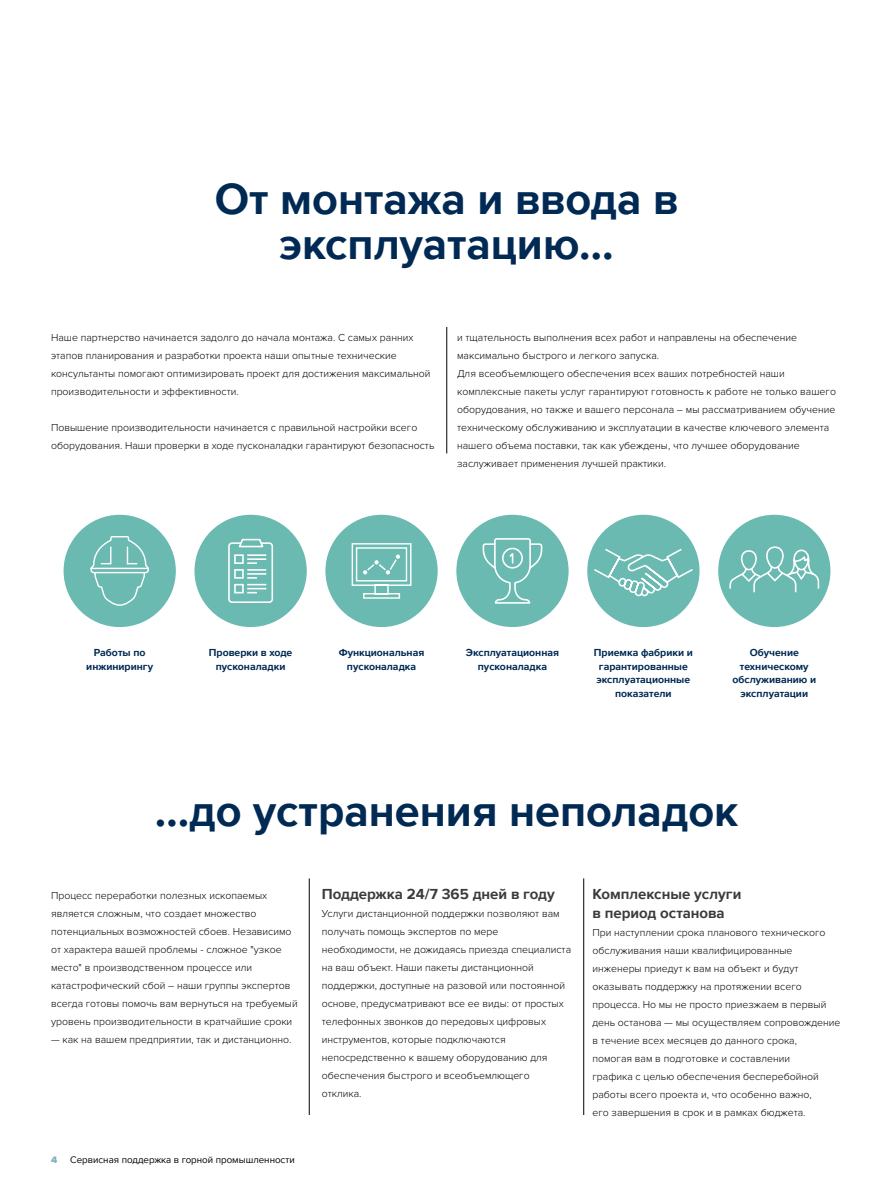
<style>
.page{position:relative;width:893px;height:1191px;background:#fff}
.page>*{position:absolute;margin:0;border:0;box-sizing:border-box;transform-origin:0 0}
.t1{font:700 45px/45px "Proxima Nova";color:#002a53;text-align:center}
.t2{font:700 15px/19.5px "Proxima Nova";color:#3b3b3a}
.t3{font:300 10.5px/18px "Proxima Nova";color:#000}
.t4{font:700 10.5px/13.5px "Proxima Nova";color:#002a53;text-align:center}
.t5{font:9.75px "Proxima Nova";color:#000}
.t6{font:900 9.75px "Proxima Nova";color:#8cb2c2}
</style>
<div class="page">
<div style="left:64px;top:515px;width:112px;height:112px;background:#6abab2;border-radius:50%"></div>
<svg style="left:89px;top:536px;width:61px;height:91px"></svg>
<div style="left:194px;top:515px;width:113px;height:112px;background:#6abab2;border-radius:50%"></div>
<svg style="left:228px;top:538px;width:46px;height:65px"></svg>
<div style="left:456px;top:515px;width:113px;height:112px;background:#6abab2;border-radius:50%"></div>
<svg style="left:482px;top:538px;width:61px;height:66px"></svg>
<div style="left:325px;top:515px;width:113px;height:112px;background:#6abab2;border-radius:50%"></div>
<svg style="left:351px;top:543px;width:61px;height:56px"></svg>
<div style="left:394px;top:553px;width:7px;height:7px;border:1px solid #6abab2;border-radius:50%"></div>
<div style="left:587px;top:515px;width:112px;height:112px;background:#6abab2;border-radius:50%"></div>
<svg style="left:592px;top:547px;width:103px;height:51px"></svg>
<div style="left:718px;top:515px;width:112px;height:112px;background:#6abab2;border-radius:50%"></div>
<svg style="left:729px;top:546px;width:91px;height:47px"></svg>
<hr style="left:446px;top:327px;width:1px;height:126px;background:#000">
<hr style="left:309px;top:878px;width:1px;height:237px;background:#000">
<hr style="left:583px;top:878px;width:1px;height:237px;background:#000">
<h1 class="t1" style="left:215px;top:176px;width:465px">От монтажа и ввода в эксплуатацию…</h1>
<p class="t3" style="left:51px;top:328px;width:381px">Наше партнерство начинается задолго до начала монтажа. С самых ранних этапов планирования и разработки проекта наши опытные технические консультанты помогают оптимизировать проект для достижения максимальной производительности и эффективности.</p>
<p class="t3" style="left:51px;top:418px;width:385px">Повышение производительности начинается с правильной настройки всего оборудования. Наши проверки в ходе пусконаладки гарантируют безопасность</p>
<p class="t3" style="left:457px;top:328px;width:380px">и тщательность выполнения всех работ и направлены на обеспечение максимально быстрого и легкого запуска.<br>Для всеобъемлющего обеспечения всех ваших потребностей наши комплексные пакеты услуг гарантируют готовность к работе не только вашего оборудования, но также и вашего персонала – мы рассматриванием обучение техническому обслуживанию и эксплуатации в качестве ключевого элемента нашего объема поставки, так как убеждены, что лучшее оборудование заслуживает применения лучшей практики.</p>
<p class="t4" style="left:86px;top:646px;width:68px">Работы по инжинирингу</p>
<p class="t4" style="left:209px;top:646px;width:85px">Проверки в ходе пусконаладки</p>
<p class="t4" style="left:466px;top:646px;width:95px">Эксплуатационная пусконаладка</p>
<p class="t4" style="left:339px;top:646px;width:87px">Функциональная пусконаладка</p>
<p class="t4" style="left:594px;top:646px;width:101px">Приемка фабрики и гарантированные эксплуатационные показатели</p>
<p class="t4" style="left:732px;top:646px;width:85px">Обучение техническому обслуживанию и эксплуатации</p>
<h1 class="t1" style="left:155px;top:788px;width:585px">…до устранения неполадок</h1>
<p class="t3" style="left:51px;top:886px;width:248px">Процесс переработки полезных ископаемых является сложным, что создает множество потенциальных возможностей сбоев. Независимо от характера вашей проблемы - сложное "узкое место" в производственном процессе или катастрофический сбой – наши группы экспертов всегда готовы помочь вам вернуться на требуемый уровень производительности в кратчайшие сроки</p>
<p class="t3" style="left:51px;top:1030px;width:242px">— как на вашем предприятии, так и дистанционно.</p>
<p class="t6" style="left:51px;top:1153px;width:8px">4</p>
<p class="t5" style="left:70px;top:1152px;width:226px">Сервисная поддержка в горной промышленности</p>
<h2 class="t2" style="left:322px;top:884px;width:234px">Поддержка 24/7 365 дней в году</h2>
<p class="t3" style="left:322px;top:904px;width:251px">Услуги дистанционной поддержки позволяют вам получать помощь экспертов по мере необходимости, не дожидаясь приезда специалиста на ваш объект. Наши пакеты дистанционной поддержки, доступные на разовой или постоянной основе, предусматривают все ее виды: от простых телефонных звонков до передовых цифровых инструментов, которые подключаются непосредственно к вашему оборудованию для обеспечения быстрого и всеобъемлющего отклика.</p>
<h2 class="t2" style="left:592px;top:884px;width:150px">Комплексные услуги в период останова</h2>
<p class="t3" style="left:592px;top:924px;width:250px">При наступлении срока планового технического обслуживания наши квалифицированные инженеры приедут к вам на объект и будут оказывать поддержку на протяжении всего процесса. Но мы не просто приезжаем в первый день останова — мы осуществляем сопровождение в течение всех месяцев до данного срока,<br>помогая вам в подготовке и составлении<br>графика с целью обеспечения бесперебойной работы всего проекта и, что особенно важно,<br>его завершения в срок и в рамках бюджета.</p>
</div>
